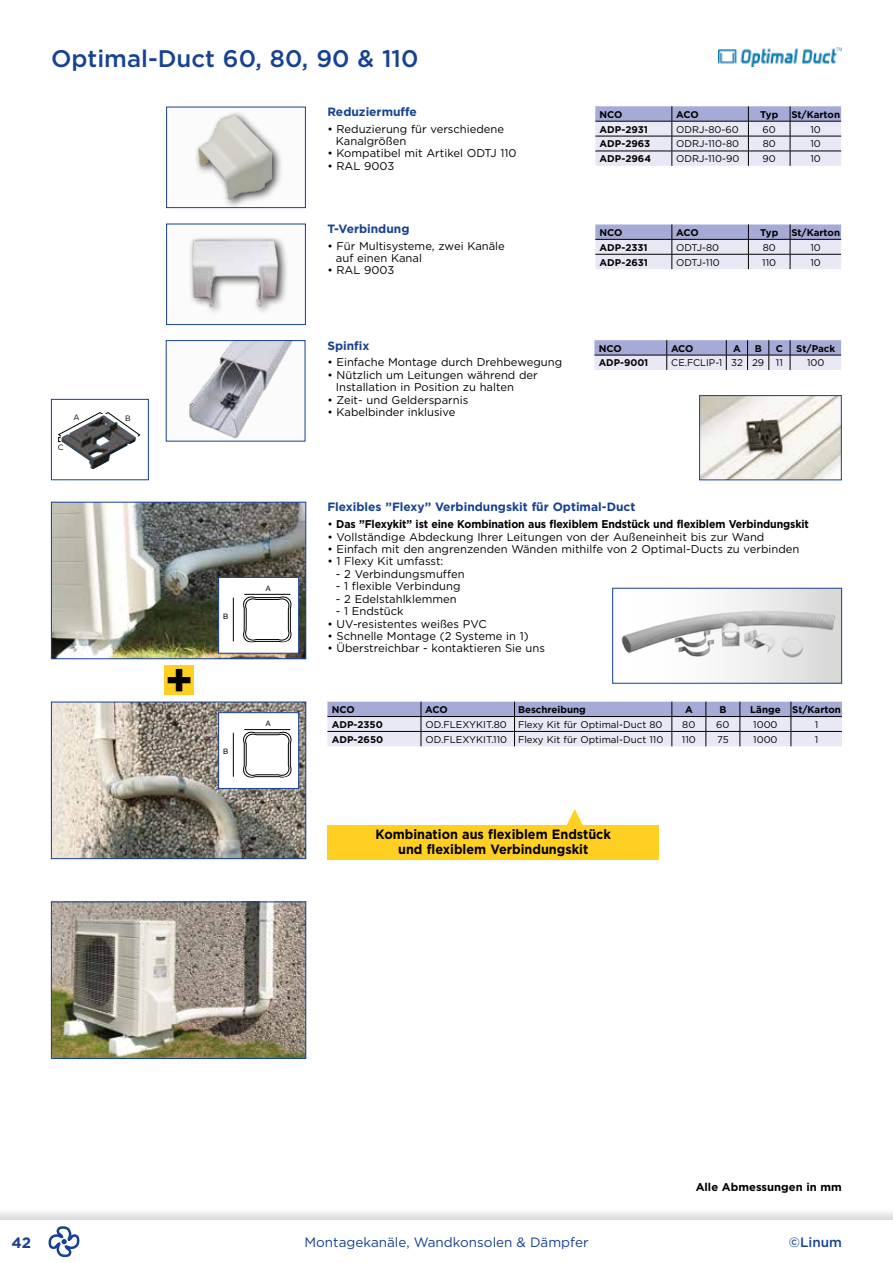
<style>
.page{position:relative;width:893px;height:1263px;background:#fff}
.page>*{position:absolute;margin:0;border:0;box-sizing:border-box;transform-origin:0 0}
.t1{font:700 45px "Gotham";color:#000}
.t2{font:500 24px "Gotham";color:#164194}
.t3{font:700 15px "Gotham";color:#164194}
.t4{font:700 13.5px/14.9px "Gotham";color:#000;text-align:center;scale:.94 1}
.t5{font:13.5px "Gotham";color:#164194}
.t6{font:500 13.5px "Gotham";color:#164194}
.t7{font:700 12px "Gotham";color:#164194}
.t8{font:11.25px/12.5px "Gotham";color:#000}
.t9{font:700 11.25px "Gotham";letter-spacing:-.01em;color:#000;scale:.94 1}
.t10{font:700 11.25px "Gotham";letter-spacing:-.01em;color:#000}
.t11{font:9.75px "Gotham";color:#000}
.t12{font:700 9.75px "Gotham";color:#000}
.t13{font:7.8px "Gotham";color:#000}
.t14{font:7.5px "Helvetica Neue LT Std";color:#000}
.t15{font:7.05px "Helvetica Neue LT Std";color:#000}
.s1{font-weight:400}
</style>
<div class="page">
<div style="left:0;top:1206px;width:893px;height:57px;background:#000;opacity:.16"></div>
<div style="left:0;top:1220px;width:893px;height:43px;background:#fff"></div>
<svg style="left:49px;top:1226px;width:30px;height:31px"></svg>
<img style="left:189px;top:237px;width:98px;height:76px">
<div style="left:166px;top:224px;width:140px;height:101px;border:1px solid #164194"></div>
<div style="left:167px;top:107px;width:138px;height:101px;background:#fbfbfb"></div>
<div style="left:193px;top:110px;width:90px;height:98px;background:#000;opacity:.75"></div>
<img style="left:198px;top:115px;width:74px;height:85px">
<div style="left:166px;top:107px;width:140px;height:101px;border:1px solid #164194"></div>
<img style="left:62px;top:442px;width:72px;height:27px">
<div style="left:51px;top:399px;width:98px;height:81px;border:1px solid #164194"></div>
<svg style="left:58px;top:412px;width:82px;height:30px"></svg>
<img style="left:53px;top:504px;width:251px;height:153px">
<div style="left:51px;top:502px;width:255px;height:157px;border:1px solid #164194"></div>
<img style="left:53px;top:903px;width:251px;height:154px">
<div style="left:51px;top:901px;width:255px;height:158px;border:1px solid #164194"></div>
<img style="left:53px;top:704px;width:251px;height:153px">
<div style="left:51px;top:702px;width:255px;height:157px;border:1px solid #164194"></div>
<svg style="left:327px;top:702px;width:515px;height:44px;background:#c8c9df"></svg>
<div style="left:218px;top:577px;width:81px;height:77px;background:#fff;border:1px solid #164194"></div>
<hr style="left:244px;top:594px;width:46px;height:1px;background:#000">
<hr style="left:233px;top:598px;width:1px;height:43px;background:#000">
<svg style="left:243px;top:596px;width:49px;height:46px"></svg>
<div style="left:218px;top:712px;width:81px;height:77px;background:#fff;border:1px solid #164194"></div>
<hr style="left:244px;top:729px;width:46px;height:1px;background:#000">
<hr style="left:233px;top:733px;width:1px;height:44px;background:#000">
<svg style="left:243px;top:730px;width:49px;height:48px"></svg>
<div style="left:164px;top:665px;width:29px;height:30px;background:#ffcf21"></div>
<div style="left:327px;top:825px;width:332px;height:34px;background:#ffcf21"></div>
<svg style="left:566px;top:809px;width:17px;height:16px"></svg>
<img style="left:621px;top:590px;width:219px;height:92px">
<div style="left:612px;top:588px;width:230px;height:96px;border:1px solid #164194"></div>
<img style="left:701px;top:397px;width:139px;height:81px">
<div style="left:699px;top:395px;width:143px;height:85px;border:1px solid #164194"></div>
<div style="left:166px;top:341px;width:139px;height:100px;background:#fbfbfb"></div>
<img style="left:189px;top:342px;width:103px;height:97px">
<div style="left:166px;top:340px;width:139px;height:101px;border:1px solid #164194"></div>
<img style="left:719px;top:48px;width:123px;height:18px">
<svg style="left:595px;top:106px;width:246px;height:60px;background:#c9cade"></svg>
<svg style="left:595px;top:224px;width:246px;height:45px;background:#c7c8de"></svg>
<svg style="left:594px;top:340px;width:247px;height:30px;background:#bcbfda"></svg>
<h2 class="t2" style="left:51px;top:43px;width:369px">Optimal-Duct 60, 80, 90 &amp; 110</h2>
<p class="t7" style="left:327px;top:104px;width:91px">Reduziermuffe</p>
<p class="t8" style="left:336px;top:122px;width:170px;text-indent:-9px">• Reduzierung für verschiedene<br>Kanalgrößen</p>
<p class="t8" style="left:327px;top:147px;width:191px">• Kompatibel mit Artikel ODTJ 110</p>
<p class="t8" style="left:327px;top:159px;width:68px">• RAL 9003</p>
<p class="t13" style="left:58px;top:442px;width:7px">C</p>
<p class="t13" style="left:73px;top:412px;width:8px">A</p>
<p class="t13" style="left:125px;top:414px;width:7px">B</p>
<p class="t7" style="left:327px;top:221px;width:83px">T-Verbindung</p>
<p class="t8" style="left:336px;top:239px;width:170px;text-indent:-9px">• Für Multisysteme, zwei Kanäle auf einen Kanal</p>
<p class="t8" style="left:327px;top:264px;width:68px">• RAL 9003</p>
<p class="t15" style="left:418px;top:250px;width:6px">B</p>
<p class="t7" style="left:327px;top:338px;width:44px">Spinfix</p>
<p class="t8" style="left:327px;top:356px;width:236px">• Einfache Montage durch Drehbewegung</p>
<p class="t8" style="left:336px;top:368px;width:203px;text-indent:-9px">• Nützlich um Leitungen während der<br>Installation in Position zu halten</p>
<p class="t8" style="left:327px;top:393px;width:142px">• Zeit- und Geldersparnis</p>
<p class="t8" style="left:327px;top:406px;width:130px">• Kabelbinder inklusive</p>
<p class="t14" style="left:446px;top:395px;width:6px">A</p>
<p class="t15" style="left:680px;top:108px;width:6px">B</p>
<p class="t12" style="left:600px;top:108px;width:24px">NCO</p>
<p class="t12" style="left:676px;top:108px;width:24px">ACO</p>
<p class="t12" style="left:760px;top:108px;width:20px">Typ</p>
<p class="t12" style="left:791px;top:108px;width:50px">St/Karton</p>
<p class="t12" style="left:600px;top:123px;width:50px">ADP-2931</p>
<p class="t11" style="left:676px;top:123px;width:64px">ODRJ-80-60</p>
<p class="t11" style="left:763px;top:123px;width:15px">60</p>
<p class="t11" style="left:810px;top:123px;width:12px">10</p>
<p class="t12" style="left:600px;top:137px;width:52px">ADP-2963</p>
<p class="t11" style="left:676px;top:138px;width:65px">ODRJ-110-80</p>
<p class="t11" style="left:763px;top:138px;width:15px">80</p>
<p class="t11" style="left:810px;top:138px;width:12px">10</p>
<p class="t12" style="left:600px;top:152px;width:53px">ADP-2964</p>
<p class="t11" style="left:676px;top:153px;width:65px">ODRJ-110-90</p>
<p class="t11" style="left:763px;top:153px;width:15px">90</p>
<p class="t11" style="left:810px;top:153px;width:12px">10</p>
<p class="t15" style="left:621px;top:156px;width:7px">C</p>
<p class="t12" style="left:600px;top:226px;width:24px">NCO</p>
<p class="t12" style="left:676px;top:226px;width:24px">ACO</p>
<p class="t12" style="left:760px;top:226px;width:20px">Typ</p>
<p class="t12" style="left:791px;top:226px;width:50px">St/Karton</p>
<p class="t12" style="left:600px;top:241px;width:50px">ADP-2331</p>
<p class="t11" style="left:676px;top:241px;width:45px">ODTJ-80</p>
<p class="t11" style="left:763px;top:241px;width:15px">80</p>
<p class="t11" style="left:810px;top:241px;width:12px">10</p>
<p class="t12" style="left:600px;top:256px;width:50px">ADP-2631</p>
<p class="t11" style="left:676px;top:256px;width:45px">ODTJ-110</p>
<p class="t11" style="left:762px;top:256px;width:15px">110</p>
<p class="t11" style="left:810px;top:256px;width:12px">10</p>
<p class="t15" style="left:680px;top:243px;width:6px">B</p>
<p class="t14" style="left:640px;top:253px;width:6px">A</p>
<p class="t12" style="left:599px;top:342px;width:24px">NCO</p>
<p class="t12" style="left:671px;top:342px;width:24px">ACO</p>
<p class="t12" style="left:733px;top:342px;width:9px">A</p>
<p class="t12" style="left:755px;top:342px;width:9px">B</p>
<p class="t12" style="left:776px;top:342px;width:9px">C</p>
<p class="t12" style="left:796px;top:342px;width:40px">St/Pack</p>
<p class="t12" style="left:599px;top:356px;width:51px">ADP-9001</p>
<p class="t11" style="left:671px;top:357px;width:113px">CE.FCLIP-1 32 29 11</p>
<p class="t11" style="left:807px;top:357px;width:19px">100</p>
<h1 class="t1" style="left:165px;top:650px;width:30px">+</h1>
<p class="t14" style="left:223px;top:611px;width:7px">B</p>
<p class="t14" style="left:223px;top:747px;width:7px">B</p>
<p class="t14" style="left:266px;top:584px;width:6px">A</p>
<p class="t14" style="left:266px;top:719px;width:6px">A</p>
<p class="t7" style="left:327px;top:499px;width:309px">Flexibles ”Flexy” Verbindungskit für Optimal-Duct</p>
<p class="t9" style="left:327px;top:517px;width:514px"><span class="s1">•</span> Das ”Flexykit” ist eine Kombination aus flexiblem Endstück und flexiblem Verbindungskit</p>
<p class="t8" style="left:327px;top:530px;width:438px">• Vollständige Abdeckung Ihrer Leitungen von der Außeneinheit bis zur Wand</p>
<p class="t8" style="left:327px;top:542px;width:474px">• Einfach mit den angrenzenden Wänden mithilfe von 2 Optimal-Ducts zu verbinden</p>
<p class="t8" style="left:327px;top:555px;width:117px">• 1 Flexy Kit umfasst:</p>
<p class="t8" style="left:336px;top:567px;width:130px">- 2 Verbindungsmuffen</p>
<p class="t8" style="left:336px;top:580px;width:126px">- 1 flexible Verbindung</p>
<p class="t8" style="left:336px;top:592px;width:122px">- 2 Edelstahlklemmen</p>
<p class="t8" style="left:336px;top:605px;width:69px">- 1 Endstück</p>
<p class="t8" style="left:327px;top:617px;width:161px">• UV-resistentes weißes PVC</p>
<p class="t8" style="left:327px;top:629px;width:203px">• Schnelle Montage (2 Systeme in 1)</p>
<p class="t8" style="left:327px;top:642px;width:219px">• Überstreichbar - kontaktieren Sie uns</p>
<p class="t14" style="left:448px;top:526px;width:7px">C</p>
<p class="t14" style="left:626px;top:537px;width:7px">C</p>
<p class="t14" style="left:449px;top:550px;width:6px">A</p>
<p class="t14" style="left:418px;top:581px;width:7px">B</p>
<p class="t12" style="left:332px;top:703px;width:24px">NCO</p>
<p class="t12" style="left:425px;top:703px;width:24px">ACO</p>
<p class="t12" style="left:518px;top:703px;width:69px">Beschreibung</p>
<p class="t12" style="left:685px;top:703px;width:9px">A</p>
<p class="t12" style="left:719px;top:703px;width:9px">B</p>
<p class="t12" style="left:750px;top:703px;width:92px">Länge St/Karton</p>
<p class="t12" style="left:332px;top:718px;width:53px">ADP-2350</p>
<p class="t11" style="left:425px;top:718px;width:239px">OD.FLEXYKIT.80 Flexy Kit für Optimal-Duct 80</p>
<p class="t11" style="left:682px;top:718px;width:15px">80</p>
<p class="t11" style="left:716px;top:718px;width:15px">60</p>
<p class="t11" style="left:753px;top:718px;width:26px">1000</p>
<p class="t11" style="left:815px;top:718px;width:5px">1</p>
<p class="t12" style="left:332px;top:733px;width:53px">ADP-2650</p>
<p class="t11" style="left:425px;top:733px;width:239px">OD.FLEXYKIT.110 Flexy Kit für Optimal-Duct 110</p>
<p class="t11" style="left:682px;top:733px;width:15px">110</p>
<p class="t11" style="left:717px;top:733px;width:13px">75</p>
<p class="t11" style="left:753px;top:733px;width:26px">1000</p>
<p class="t11" style="left:815px;top:733px;width:5px">1</p>
<p class="t4" style="left:375px;top:827px;width:252px">Kombination aus flexiblem Endstück und flexiblem Verbindungskit</p>
<p class="t10" style="left:696px;top:1179px;width:148px">Alle Abmessungen in mm</p>
<h3 class="t3" style="left:11px;top:1232px;width:21px">42</h3>
<p class="t5" style="left:304px;top:1234px;width:285px">Montagekanäle, Wandkonsolen &amp; Dämpfer</p>
<p class="t6" style="left:789px;top:1233px;width:54px">©Linum</p>
</div>
